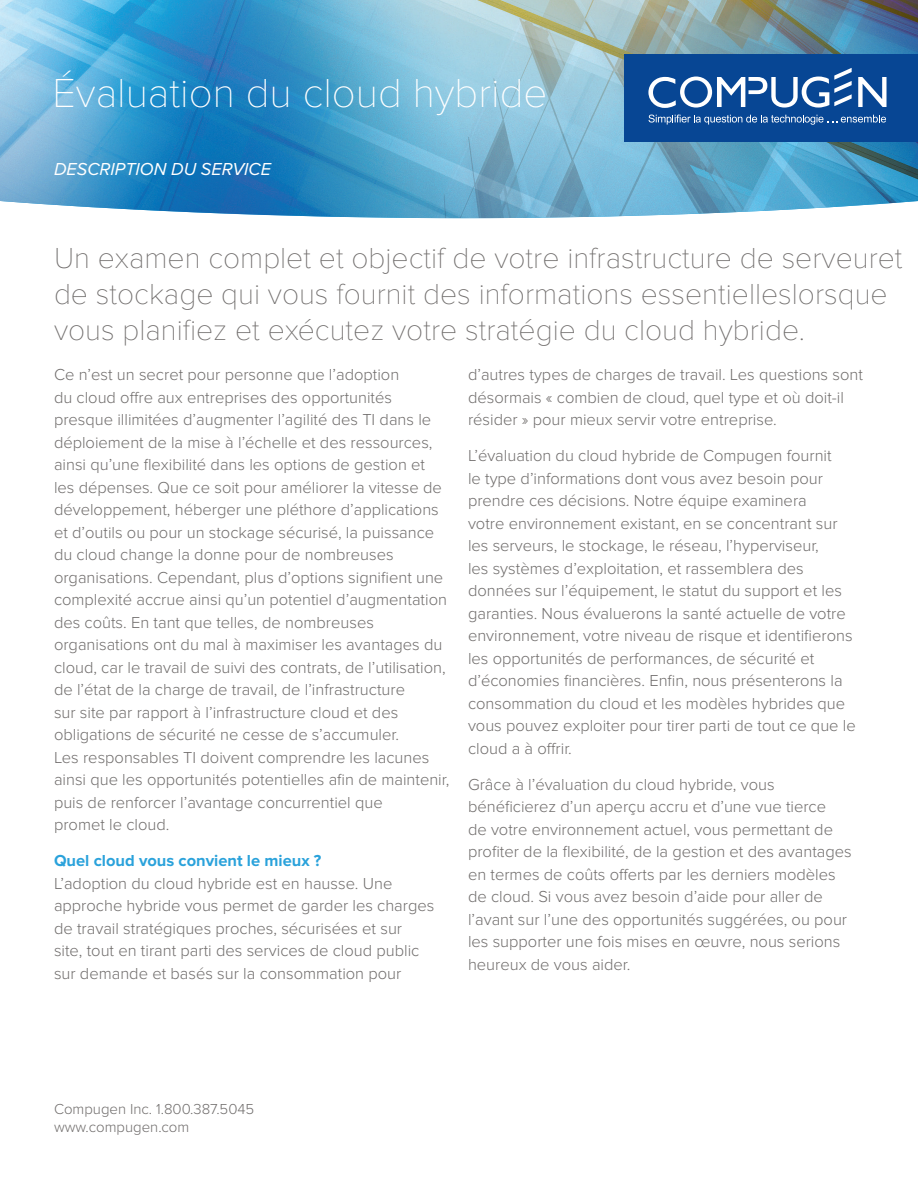
<style>
.page{position:relative;width:918px;height:1188px;background:#fff}
.page>*{position:absolute;margin:0;border:0;box-sizing:border-box;transform-origin:0 0}
.t1{font:100 42px "Proxima Nova T";color:#fff}
.t2{font:100 30px/36px "Proxima Nova T";color:#706d6c}
.t3{font:italic 18px "Proxima Nova";color:#fff}
.t4{font:300 16.5px/22.5px "Proxima Nova";color:#706d6c}
.t5{font:700 16.5px "Proxima Nova";color:#2aa2db}
.t6{font:300 15px "Proxima Nova";color:#706d6c}
</style>
<div class="page">
<img style="left:0;top:0;width:918px;height:218px">
<div style="left:624px;top:54px;width:294px;height:87px;background:#074694"></div>
<svg style="left:649px;top:115px;width:237px;height:10px"></svg>
<svg style="left:648px;top:68px;width:204px;height:40px"></svg>
<svg style="left:858px;top:77px;width:29px;height:30px"></svg>
<p class="t1" style="left:52px;top:69px;width:496px">Évaluation du cloud hybride</p>
<p class="t3" style="left:54px;top:159px;width:219px">DESCRIPTION DU SERVICE</p>
<p class="t2" style="left:54px;top:240px;width:850px">Un examen complet et objectif de votre infrastructure de serveuret de stockage qui vous fournit des informations essentielleslorsque vous planifiez et exécutez votre stratégie du cloud hybride.</p>
<p class="t4" style="left:54px;top:364px;width:397px">Ce n’est un secret pour personne que l’adoption<br>du cloud offre aux entreprises des opportunités presque illimitées d’augmenter l’agilité des TI dans le déploiement de la mise à l’échelle et des ressources, ainsi qu’une flexibilité dans les options de gestion et les dépenses. Que ce soit pour améliorer la vitesse de développement, héberger une pléthore d’applications et d’outils ou pour un stockage sécurisé, la puissance du cloud change la donne pour de nombreuses organisations. Cependant, plus d’options signifient une complexité accrue ainsi qu’un potentiel d’augmentation des coûts. En tant que telles, de nombreuses organisations ont du mal à maximiser les avantages du cloud, car le travail de suivi des contrats, de l’utilisation, de l’état de la charge de travail, de l’infrastructure<br>sur site par rapport à l’infrastructure cloud et des obligations de sécurité ne cesse de s’accumuler.<br>Les responsables TI doivent comprendre les lacunes ainsi que les opportunités potentielles afin de maintenir, puis de renforcer l’avantage concurrentiel que<br>promet le cloud.</p>
<p class="t5" style="left:54px;top:851px;width:269px">Quel cloud vous convient le mieux ?</p>
<p class="t4" style="left:54px;top:872px;width:382px">L’adoption du cloud hybride est en hausse. Une approche hybride vous permet de garder les charges de travail stratégiques proches, sécurisées et sur site, tout en tirant parti des services de cloud public sur demande et basés sur la consommation pour</p>
<p class="t4" style="left:468px;top:364px;width:396px">d’autres types de charges de travail. Les questions sont désormais « combien de cloud, quel type et où doit-il résider » pour mieux servir votre entreprise.</p>
<p class="t4" style="left:468px;top:445px;width:389px">L’évaluation du cloud hybride de Compugen fournit<br>le type d’informations dont vous avez besoin pour prendre ces décisions. Notre équipe examinera<br>votre environnement existant, en se concentrant sur les serveurs, le stockage, le réseau, l’hyperviseur,<br>les systèmes d’exploitation, et rassemblera des données sur l’équipement, le statut du support et les garanties. Nous évaluerons la santé actuelle de votre environnement, votre niveau de risque et identifierons les opportunités de performances, de sécurité et d’économies financières. Enfin, nous présenterons la consommation du cloud et les modèles hybrides que vous pouvez exploiter pour tirer parti de tout ce que le cloud a à offrir.</p>
<p class="t4" style="left:468px;top:773px;width:385px">Grâce à l’évaluation du cloud hybride, vous bénéficierez d’un aperçu accru et d’une vue tierce<br>de votre environnement actuel, vous permettant de profiter de la flexibilité, de la gestion et des avantages en termes de coûts offerts par les derniers modèles de cloud. Si vous avez besoin d’aide pour aller de l’avant sur l’une des opportunités suggérées, ou pour les supporter une fois mises en œuvre, nous serions heureux de vous aider.</p>
<p class="t6" style="left:54px;top:1100px;width:202px">Compugen Inc. 1.800.387.5045</p>
<p class="t6" style="left:54px;top:1118px;width:137px">www.compugen.com</p>
</div>
